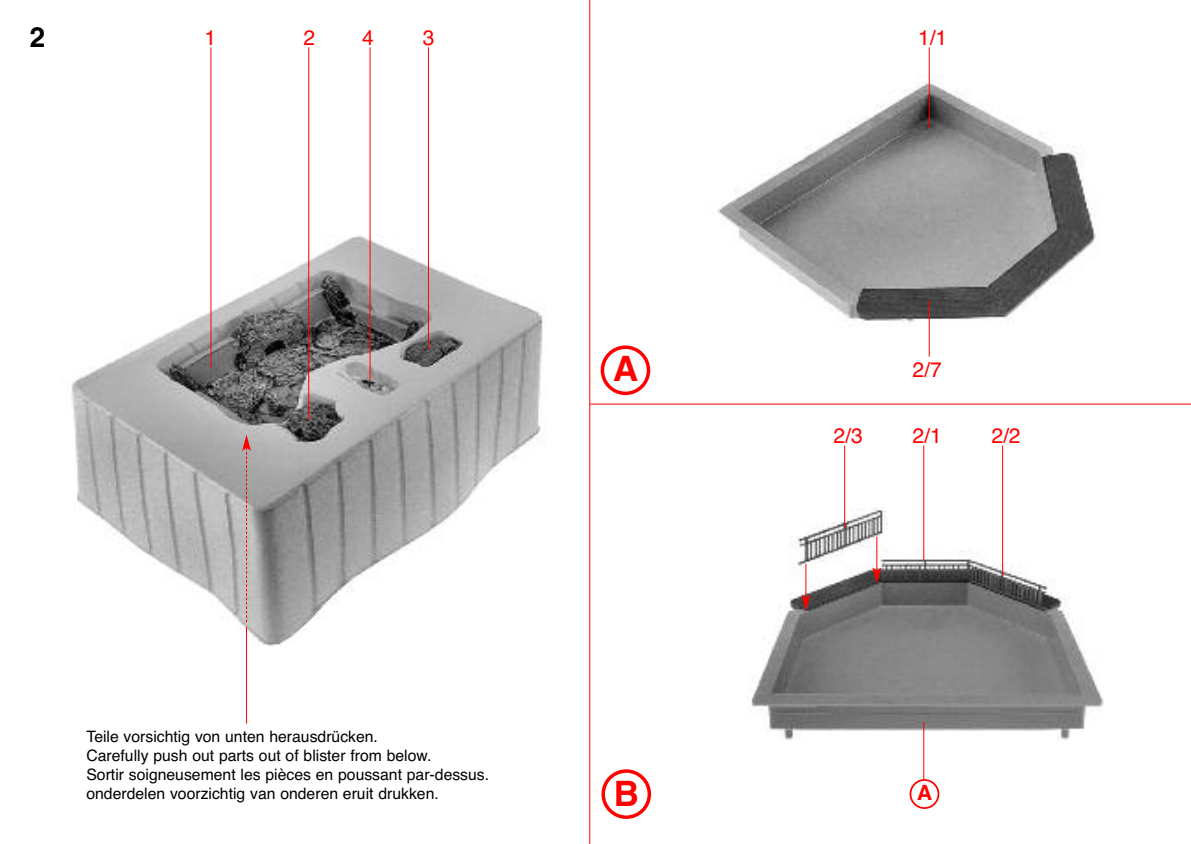
<style>
.page{position:relative;width:1191px;height:844px;background:#fff}
.page>*{position:absolute;margin:0;border:0;box-sizing:border-box;transform-origin:0 0}
.t1{font:700 35px "Helvetica";color:#f00}
.t2{font:700 28px "Helvetica";color:#000}
.t3{font:21px "Helvetica";color:#f00}
.t4{font:700 21px "Helvetica";color:#f00}
.t5{font:15.75px/18.9px "Helvetica";color:#000}
</style>
<div class="page">
<hr style="left:589px;top:0;width:1px;height:843px;background:#f00">
<hr style="left:590px;top:403px;width:601px;height:1px;background:#f00">
<img style="left:71px;top:235px;width:474px;height:411px">
<img style="left:717px;top:75px;width:379px;height:255px">
<img style="left:751px;top:507px;width:353px;height:233px">
<svg style="left:600px;top:345px;width:50px;height:50px"></svg>
<svg style="left:601px;top:769px;width:50px;height:49px"></svg>
<svg style="left:909px;top:779px;width:30px;height:29px"></svg>
<hr style="left:210px;top:47px;width:1px;height:321px;background:#f00">
<hr style="left:928px;top:47px;width:1px;height:81px;background:#f00">
<hr style="left:923px;top:445px;width:1px;height:115px;background:#f00">
<hr style="left:923px;top:722px;width:1px;height:57px;background:#f00">
<hr style="left:844px;top:445px;width:1px;height:82px;background:#f00">
<hr style="left:1002px;top:445px;width:1px;height:130px;background:#f00">
<hr style="left:928px;top:301px;width:1px;height:55px;background:#f00">
<hr style="left:308px;top:47px;width:1px;height:373px;background:#f00">
<hr style="left:369px;top:47px;width:1px;height:333px;background:#f00">
<hr style="left:428px;top:47px;width:1px;height:302px;background:#f00">
<svg style="left:242px;top:434px;width:9px;height:188px;background:#bea6a6"></svg>
<hr style="left:805px;top:563px;width:1px;height:34px;background:#f00">
<svg style="left:801px;top:594px;width:9px;height:16px"></svg>
<hr style="left:876px;top:536px;width:1px;height:34px;background:#f00">
<svg style="left:872px;top:567px;width:9px;height:16px"></svg>
<hr style="left:246px;top:626px;width:1px;height:97px;background:#f00">
<h2 class="t2" style="left:30px;top:27px;width:17px">2</h2>
<h3 class="t3" style="left:204px;top:26px;width:13px">1</h3>
<h3 class="t3" style="left:918px;top:26px;width:31px">1/1</h3>
<h3 class="t3" style="left:304px;top:26px;width:13px">2</h3>
<h3 class="t3" style="left:362px;top:26px;width:13px">4</h3>
<h3 class="t3" style="left:423px;top:26px;width:13px">3</h3>
<p class="t5" style="left:86px;top:727px;width:404px">Teile vorsichtig von unten herausdrücken.<br>Carefully push out parts out of blister from below.<br>Sortir soigneusement les pièces en poussant par-dessus. onderdelen voorzichtig van onderen eruit drukken.</p>
<h1 class="t1" style="left:613px;top:356px;width:27px">A</h1>
<h3 class="t3" style="left:912px;top:357px;width:31px">2/7</h3>
<h3 class="t3" style="left:833px;top:423px;width:31px">2/3</h3>
<h3 class="t3" style="left:912px;top:423px;width:31px">2/1</h3>
<h3 class="t3" style="left:991px;top:423px;width:31px">2/2</h3>
<h1 class="t1" style="left:614px;top:780px;width:27px">B</h1>
<h3 class="t4" style="left:917px;top:785px;width:17px">A</h3>
</div>
